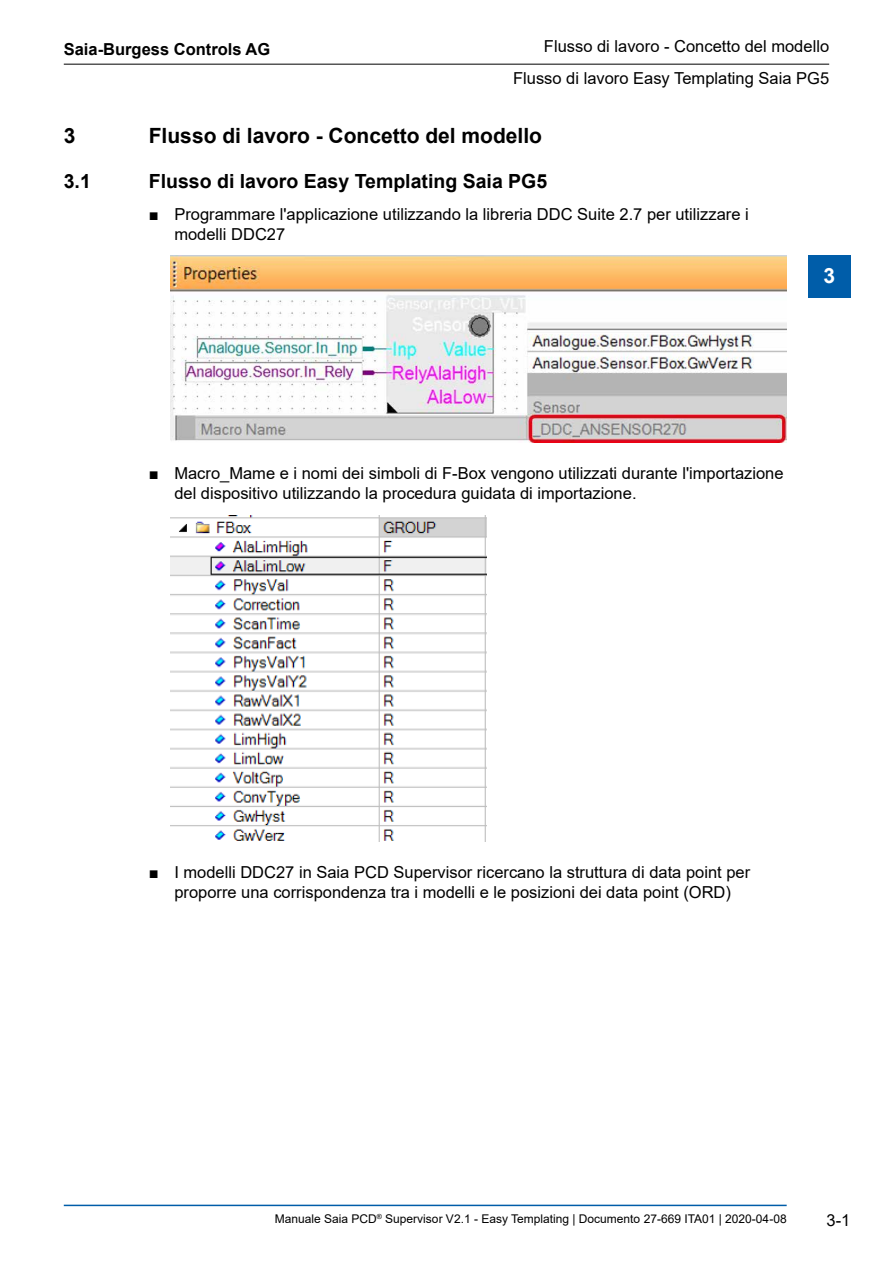
<style>
.page{position:relative;width:893px;height:1263px;background:#fff}
.page>*{position:absolute;margin:0;border:0;box-sizing:border-box;transform-origin:0 0}
.Ueberschrift_1{font:700 21px "Arial";color:#000}
.t1{font:700 21px "Arial";color:#fff}
.Ueberschrift_2{font:700 19.5px "Arial";color:#000}
.t2{font:16.5px/19.8px "Arial";color:#000}
.t3{font:700 16.5px "Arial";color:#000}
.t4{font:12px "Arial";color:#000}
</style>
<div class="page">
<hr style="left:64px;top:64px;width:765px;height:1px;background:#000">
<hr style="left:64px;top:1205px;width:723px;height:1px;background:#005da9">
<div style="left:808px;top:255px;width:42px;height:43px;background:#005da9"></div>
<img style="left:170px;top:256px;width:617px;height:186px">
<img style="left:170px;top:515px;width:316px;height:326px">
<p class="t3" style="left:64px;top:37px;width:208px">Saia-Burgess Controls AG</p>
<p class="t2" style="left:544px;top:37px;width:287px">Flusso di lavoro - Concetto del modello</p>
<p class="t2" style="left:513px;top:68px;width:318px">Flusso di lavoro Easy Templating Saia PG5</p>
<p class="Ueberschrift_1" style="left:64px;top:121px;width:13px">3</p>
<p class="Ueberschrift_1" style="left:149px;top:121px;width:395px">Flusso di lavoro - Concetto del modello</p>
<p class="Ueberschrift_2" style="left:64px;top:167px;width:29px">3.1</p>
<p class="Ueberschrift_2" style="left:149px;top:167px;width:400px">Flusso di lavoro Easy Templating Saia PG5</p>
<p class="t2" style="left:174px;top:204px;width:576px;text-indent:-26px">■ Programmare l'applicazione utilizzando la libreria DDC Suite 2.7 per utilizzare i modelli DDC27</p>
<p class="t1" style="left:823px;top:261px;width:13px">3</p>
<p class="t2" style="left:174px;top:464px;width:611px;text-indent:-26px">■ Macro_Mame e i nomi dei simboli di F-Box vengono utilizzati durante l'importazione del dispositivo utilizzando la procedura guidata di importazione.</p>
<p class="t2" style="left:149px;top:862px;width:603px;text-align:center">■ I modelli DDC27 in Saia PCD Supervisor ricercano la struttura di data point per proporre una corrispondenza tra i modelli e le posizioni dei data point (ORD)</p>
<p class="t4" style="left:275px;top:1211px;width:513px">Manuale Saia PCD<sup>®</sup> Supervisor V2.1 - Easy Templating | Documento 27-669 ITA01 | 2020-04-08</p>
<p class="t2" style="left:827px;top:1210px;width:25px">3-1</p>
</div>
